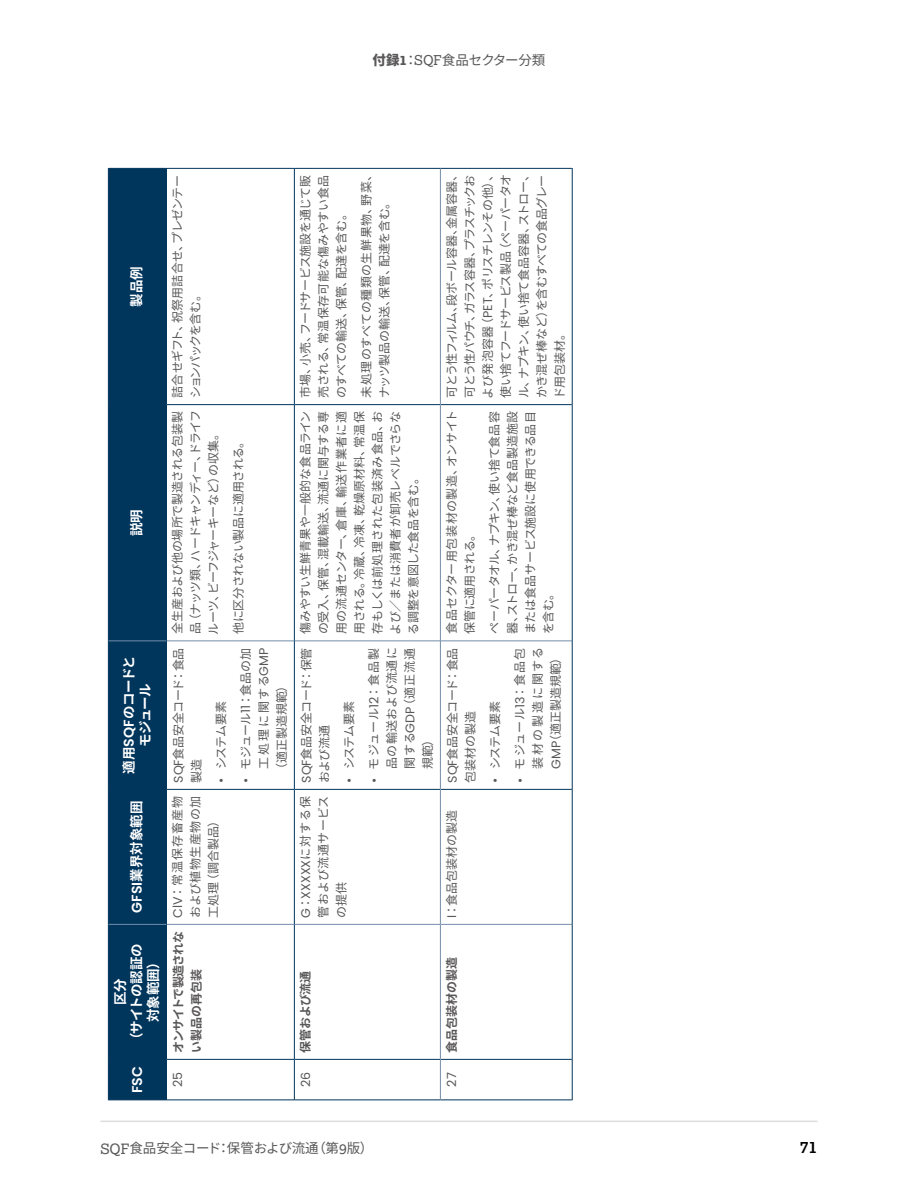
<style>
.page{position:relative;width:918px;height:1188px;background:#fff}
.page>*{position:absolute;margin:0;border:0;box-sizing:border-box;transform-origin:0 0}
.t1{font:700 16.5px "Lexia";color:#000}
.t2{font:600 14.1px "Poppins";color:#fff}
.t3{font:13.5px "Noto Sans CJ Kjp";letter-spacing:-.01em;color:#595757}
.t4{font:700 13.5px "Noto Sans CJ Kjp";color:#fff}
.t5{font:700 13.5px/16.5px "Noto Sans CJ Kjp";letter-spacing:-.04em;color:#fff;text-align:center}
.t6{font:700 13.5px "Noto Sans CJ Kjp";letter-spacing:-.035em;color:#fff}
.t7{font:12.6px "Poppins";color:#595757}
.t8{font:12px/18px "Noto Sans CJ Kjp";letter-spacing:-.015em;color:#595757;text-align:justify}
.t9{font:12px/18px "Noto Sans CJ Kjp";letter-spacing:-.05em;color:#595757}
.t10{font:12px/18px "Noto Sans CJ Kjp";letter-spacing:-.065em;color:#595757}
.t11{font:700 12px/18px "Noto Sans CJ Kjp";letter-spacing:-.045em;color:#595757}
.t12{font:700 12px "Noto Sans CJ Kjp";letter-spacing:-.015em;color:#595757}
.t13{font:12px/18px "Noto Sans CJ Kjp";letter-spacing:.025em;color:#595757}
.t14{font:12px "Noto Sans CJ Kjp";letter-spacing:.155em;color:#595757}
.s1{font-weight:900}
.s2{font-family:"Lexia";font-weight:800}
.s3{font-family:"Lexia"}
.s4{font-family:"Poppins";font-weight:600;font-size:14.1px}
.s5{font-family:"Poppins";font-size:12.6px}
.s6{font-family:"Noto Sans CJ Kjp";font-size:12px}
.s7{font-family:"Lexia";font-size:14.1px}
</style>
<div class="page">
<hr style="left:100px;top:1121px;width:718px;height:1px;background:#dcdddd">
<div style="left:109px;top:169px;width:57px;height:931px;background:#00355c"></div>
<hr style="left:108px;top:1059px;width:1px;height:41px;background:#00355c">
<hr style="left:109px;top:1100px;width:57px;height:1px;background:#00355c">
<hr style="left:108px;top:924px;width:1px;height:135px;background:#00355c">
<hr style="left:109px;top:1059px;width:57px;height:1px;background:#00355c">
<hr style="left:108px;top:789px;width:1px;height:135px;background:#00355c">
<hr style="left:108px;top:641px;width:1px;height:148px;background:#00355c">
<hr style="left:109px;top:789px;width:57px;height:1px;background:#00355c">
<hr style="left:108px;top:405px;width:1px;height:236px;background:#00355c">
<hr style="left:108px;top:168px;width:1px;height:237px;background:#00355c">
<hr style="left:109px;top:404px;width:57px;height:1px;background:#00355c">
<hr style="left:109px;top:168px;width:57px;height:1px;background:#00355c">
<hr style="left:166px;top:1059px;width:1px;height:41px;background:#00355c">
<hr style="left:166px;top:924px;width:1px;height:135px;background:#00355c">
<hr style="left:166px;top:789px;width:1px;height:135px;background:#00355c">
<hr style="left:166px;top:641px;width:1px;height:148px;background:#00355c">
<hr style="left:166px;top:405px;width:1px;height:236px;background:#00355c">
<hr style="left:166px;top:168px;width:1px;height:237px;background:#00355c">
<hr style="left:109px;top:924px;width:57px;height:1px;background:#748dab">
<hr style="left:109px;top:640px;width:57px;height:1px;background:#748dab">
<hr style="left:167px;top:1100px;width:127px;height:1px;background:#00355c">
<hr style="left:167px;top:1059px;width:127px;height:1px;background:#00355c">
<hr style="left:167px;top:789px;width:127px;height:1px;background:#00355c">
<hr style="left:167px;top:404px;width:127px;height:1px;background:#00355c">
<hr style="left:167px;top:168px;width:127px;height:1px;background:#00355c">
<hr style="left:294px;top:1059px;width:1px;height:41px;background:#00355c">
<hr style="left:295px;top:1100px;width:145px;height:1px;background:#00355c">
<hr style="left:294px;top:924px;width:1px;height:135px;background:#00355c">
<hr style="left:295px;top:1059px;width:145px;height:1px;background:#00355c">
<hr style="left:294px;top:789px;width:1px;height:135px;background:#00355c">
<hr style="left:294px;top:641px;width:1px;height:148px;background:#00355c">
<hr style="left:295px;top:789px;width:145px;height:1px;background:#00355c">
<hr style="left:294px;top:405px;width:1px;height:236px;background:#00355c">
<hr style="left:294px;top:168px;width:1px;height:237px;background:#00355c">
<hr style="left:295px;top:404px;width:145px;height:1px;background:#00355c">
<hr style="left:295px;top:168px;width:145px;height:1px;background:#00355c">
<hr style="left:440px;top:1100px;width:132px;height:1px;background:#00355c">
<hr style="left:441px;top:1059px;width:131px;height:1px;background:#00355c">
<hr style="left:441px;top:789px;width:131px;height:1px;background:#00355c">
<hr style="left:441px;top:404px;width:131px;height:1px;background:#00355c">
<hr style="left:440px;top:168px;width:132px;height:1px;background:#00355c">
<hr style="left:167px;top:924px;width:127px;height:1px;background:#748dab">
<hr style="left:167px;top:640px;width:127px;height:1px;background:#748dab">
<hr style="left:295px;top:924px;width:145px;height:1px;background:#748dab">
<hr style="left:295px;top:640px;width:145px;height:1px;background:#748dab">
<hr style="left:440px;top:1059px;width:1px;height:41px;background:#748dab">
<hr style="left:440px;top:924px;width:1px;height:135px;background:#748dab">
<hr style="left:440px;top:789px;width:1px;height:135px;background:#748dab">
<hr style="left:441px;top:924px;width:131px;height:1px;background:#748dab">
<hr style="left:440px;top:641px;width:1px;height:148px;background:#748dab">
<hr style="left:440px;top:405px;width:1px;height:236px;background:#748dab">
<hr style="left:441px;top:640px;width:131px;height:1px;background:#748dab">
<hr style="left:440px;top:169px;width:1px;height:236px;background:#748dab">
<hr style="left:572px;top:1059px;width:1px;height:41px;background:#00355c">
<hr style="left:572px;top:924px;width:1px;height:135px;background:#00355c">
<hr style="left:572px;top:789px;width:1px;height:135px;background:#00355c">
<hr style="left:572px;top:641px;width:1px;height:148px;background:#00355c">
<hr style="left:572px;top:405px;width:1px;height:236px;background:#00355c">
<hr style="left:572px;top:168px;width:1px;height:237px;background:#00355c">
<p class="t3" style="left:373px;top:52px;width:174px"><span class="s1">付録</span><span class="s2">1</span>：<span class="s3">SQF</span>食品セクター分類</p>
<p class="t4" style="left:129px;top:307px;width:42px;rotate:-90deg">製品例</p>
<p class="t4" style="left:129px;top:536px;width:28px;rotate:-90deg">説明</p>
<p class="t5" style="left:121px;top:774px;width:120px;rotate:-90deg">適用<span class="s4">SQF</span>のコードとモジュール</p>
<p class="t4" style="left:129px;top:913px;width:113px;rotate:-90deg"><span class="s4">GFSI</span>業界対象範囲</p>
<p class="t6" style="left:129px;top:1046px;width:105px;rotate:-90deg">（サイトの認証の</p>
<p class="t4" style="left:146px;top:1022px;width:68px;rotate:-90deg">対象範囲）</p>
<p class="t4" style="left:113px;top:1005px;width:28px;rotate:-90deg">区分</p>
<p class="t2" style="left:129px;top:1093px;width:29px;rotate:-90deg">FSC</p>
<p class="t10" style="left:169px;top:398px;width:224px;rotate:-90deg">詰合せギフト、祝祭用詰合せ、プレゼンテーションパックを含む。</p>
<p class="t8" style="left:169px;top:635px;width:226px;rotate:-90deg">全生産および他の場所で製造される包装製品（ナッツ類、ハードキャンディー、ドライフルーツ、ビーフジャーキーなど）の収集。</p>
<p class="t8" style="left:230px;top:634px;width:200px;rotate:-90deg">他に区分されない製品に適用される。</p>
<p class="t8" style="left:170px;top:783px;width:137px;rotate:-90deg"><span class="s5">SQF</span>食品安全コード：食品製造</p>
<p class="t8" style="left:212px;top:783px;width:83px;rotate:-90deg"><span class="s5">•</span> システム要素</p>
<p class="t8" style="left:169px;top:918px;width:123px;rotate:-90deg"><span class="s5">ClV</span>：常温保存畜産物および植物生産物の加工処理（調合製品）</p>
<p class="t11" style="left:170px;top:1053px;width:123px;rotate:-90deg">オンサイトで製造されない製品の再包装</p>
<p class="t7" style="left:170px;top:1087px;width:17px;rotate:-90deg">25</p>
<p class="t8" style="left:237px;top:783px;width:136px;rotate:-90deg"><span class="s5">•</span> モジュール<span class="s5">11</span>：食品の加</p>
<p class="t14" style="left:257px;top:769px;width:123px;rotate:-90deg">工処理に関する<span class="s5">GMP</span></p>
<p class="t8" style="left:273px;top:775px;width:97px;rotate:-90deg">（適正製造規範）</p>
<p class="t8" style="left:297px;top:398px;width:224px;rotate:-90deg">市場、小売、フードサービス施設を通じて販売される、常温保存可能な傷みやすい食品のすべての輸送、保管、配達を含む。</p>
<p class="t8" style="left:358px;top:398px;width:230px;rotate:-90deg">未処理のすべての種類の生鮮果物、野菜、ナッツ製品の輸送、保管、配達を含む。</p>
<p class="t8" style="left:297px;top:635px;width:226px;rotate:-90deg">傷みやすい生鮮青果や一般的な食品ラインの受入、保管、混載輸送、流通に関与する専用の流通センター、倉庫、輸送作業者に適用される。冷蔵、冷凍、乾燥原材料、常温保存もしくは前処理された包装済み食品、および／または消費者が卸売レベルでさらなる調整を意図した食品を含む。</p>
<p class="t8" style="left:298px;top:783px;width:137px;rotate:-90deg"><span class="s5">SQF</span>食品安全コード：保管および流通</p>
<p class="t8" style="left:340px;top:783px;width:83px;rotate:-90deg"><span class="s5">•</span> システム要素</p>
<p class="t7" style="left:298px;top:918px;width:123px;rotate:-90deg">G<span class="s6">：</span>XXXXX<span class="s6">に対する保</span></p>
<p class="t13" style="left:315px;top:918px;width:124px;rotate:-90deg">管および流通サービスの提供</p>
<p class="t8" style="left:365px;top:769px;width:123px;text-indent:-13px;rotate:-90deg"><span class="s5">•</span> モジュール<span class="s5">12</span>：食品製品の輸送および流通に関する<span class="s5">GDP</span>（適正流通規範）</p>
<p class="t12" style="left:299px;top:1053px;width:83px;rotate:-90deg">保管および流通</p>
<p class="t7" style="left:298px;top:1087px;width:17px;rotate:-90deg">26</p>
<p class="t9" style="left:443px;top:399px;width:232px;rotate:-90deg">可とう性フィルム、段ボール容器、金属容器、可とう性パウチ、ガラス容器、プラスチックおよび発泡容器（<span class="s5">PET</span>、ポリスチレンその他）、使い捨てフードサービス製品（ペーパータオル、ナプキン、使い捨て食品容器、ストロー、かき混ぜ棒など）を含むすべての食品グレード用包装材。</p>
<p class="t8" style="left:443px;top:634px;width:225px;rotate:-90deg">食品セクター用包装材の製造、オンサイト保管に適用される。</p>
<p class="t8" style="left:486px;top:634px;width:225px;rotate:-90deg">ペーパータオル、ナプキン、使い捨て食品容器、ストロー、かき混ぜ棒など食品製造施設または食品サービス施設に使用できる品目を含む。</p>
<p class="t8" style="left:444px;top:783px;width:137px;rotate:-90deg"><span class="s5">SQF</span>食品安全コード：食品包装材の製造</p>
<p class="t8" style="left:443px;top:918px;width:109px;rotate:-90deg"><span class="s5">I</span>：食品包装材の製造</p>
<p class="t8" style="left:486px;top:783px;width:83px;rotate:-90deg"><span class="s5">•</span> システム要素</p>
<p class="t8" style="left:511px;top:769px;width:124px;text-indent:-13px;rotate:-90deg"><span class="s5">•</span> モジュール<span class="s5">13</span>：食品包装材の製造に関する<span class="s5">GMP</span>（適正製造規範）</p>
<p class="t12" style="left:445px;top:1053px;width:97px;rotate:-90deg">食品包装材の製造</p>
<p class="t7" style="left:444px;top:1087px;width:16px;rotate:-90deg">27</p>
<p class="t3" style="left:100px;top:1141px;width:274px"><span class="s7">SQF</span>食品安全コード：保管および流通（第<span class="s7">9</span>版）</p>
<h1 class="t1" style="left:800px;top:1137px;width:19px">71</h1>
</div>
